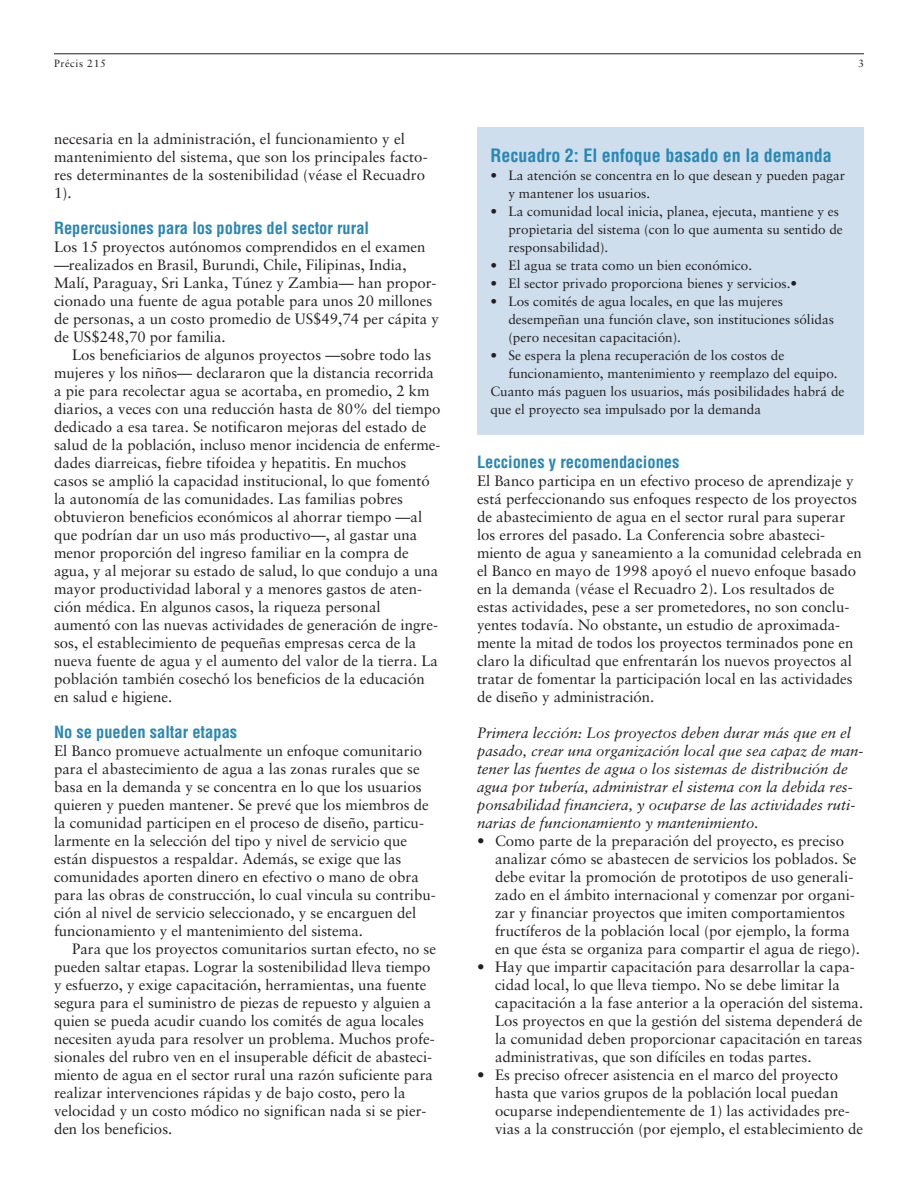
<style>
.page{position:relative;width:918px;height:1188px;background:#fff}
.page>*{position:absolute;margin:0;border:0;box-sizing:border-box;transform-origin:0 0}
.t1{font:700 condensed 18px "Helvetica";color:#2887b4}
.t2{font:700 condensed 16.5px "Helvetica";color:#2887b4}
.t3{font:15px/18px "Sabon";color:#231f20}
.t4{font:italic 15px/18px "Sabon";color:#231f20}
.t5{font:13.5px/18px "Sabon";color:#231f20}
.t6{font:10.5px "Sabon";letter-spacing:.055em;color:#231f20}
</style>
<div class="page">
<hr style="left:54px;top:53px;width:810px;height:1px;background:#231f20">
<div style="left:477px;top:128px;width:387px;height:307px;background:#cedeed"></div>
<p class="t6" style="left:54px;top:59px;width:53px">Précis 215</p>
<p class="t6" style="left:858px;top:58px;width:7px">3</p>
<p class="t3" style="left:54px;top:131px;width:375px">necesaria en la administración, el funcionamiento y el mantenimiento del sistema, que son los principales facto&shy;res determinantes de la sostenibilidad (véase el Recuadro 1).</p>
<p class="t2" style="left:54px;top:222px;width:317px">Repercusiones para los pobres del sector rural</p>
<p class="t3" style="left:54px;top:239px;width:387px">Los 15 proyectos autónomos comprendidos en el examen —realizados en Brasil, Burundi, Chile, Filipinas, India, Malí, Paraguay, Sri Lanka, Túnez y Zambia— han propor&shy;cionado una fuente de agua potable para unos 20 millones de personas, a un costo promedio de US$49,74 per cápita y de US$248,70 por familia.</p>
<p class="t3" style="left:54px;top:347px;width:388px;text-indent:18px">Los beneficiarios de algunos proyectos —sobre todo las mujeres y los niños— declararon que la distancia recorrida a pie para recolectar agua se acortaba, en promedio, 2 km diarios, a veces con una reducción hasta de 80% del tiempo dedicado a esa tarea. Se notificaron mejoras del estado de salud de la población, incluso menor incidencia de enferme&shy;dades diarreicas, fiebre tifoidea y hepatitis. En muchos casos se amplió la capacidad institucional, lo que fomentó la autonomía de las comunidades. Las familias pobres obtuvieron beneficios económicos al ahorrar tiempo —al que podrían dar un uso más productivo—, al gastar una menor proporción del ingreso familiar en la compra de agua, y al mejorar su estado de salud, lo que condujo a una mayor productividad laboral y a menores gastos de aten&shy;ción médica. En algunos casos, la riqueza personal aumentó con las nuevas actividades de generación de ingre&shy;sos, el establecimiento de pequeñas empresas cerca de la nueva fuente de agua y el aumento del valor de la tierra. La población también cosechó los beneficios de la educación en salud e higiene.</p>
<p class="t2" style="left:54px;top:726px;width:185px">No se pueden saltar etapas</p>
<p class="t3" style="left:54px;top:743px;width:383px">El Banco promueve actualmente un enfoque comunitario para el abastecimiento de agua a las zonas rurales que se basa en la demanda y se concentra en lo que los usuarios quieren y pueden mantener. Se prevé que los miembros de la comunidad participen en el proceso de diseño, particu&shy;larmente en la selección del tipo y nivel de servicio que están dispuestos a respaldar. Además, se exige que las comunidades aporten dinero en efectivo o mano de obra para las obras de construcción, lo cual vincula su contribu&shy;ción al nivel de servicio seleccionado, y se encarguen del funcionamiento y el mantenimiento del sistema.</p>
<p class="t3" style="left:54px;top:941px;width:384px;text-indent:18px">Para que los proyectos comunitarios surtan efecto, no se pueden saltar etapas. Lograr la sostenibilidad lleva tiempo y esfuerzo, y exige capacitación, herramientas, una fuente segura para el suministro de piezas de repuesto y alguien a quien se pueda acudir cuando los comités de agua locales necesiten ayuda para resolver un problema. Muchos profe&shy;sionales del rubro ven en el insuperable déficit de abasteci&shy;miento de agua en el sector rural una razón suficiente para realizar intervenciones rápidas y de bajo costo, pero la velocidad y un costo módico no significan nada si se pier&shy;den los beneficios.</p>
<p class="t1" style="left:490px;top:148px;width:343px">Recuadro 2: El enfoque basado en la demanda</p>
<p class="t5" style="left:508px;top:167px;width:338px;text-indent:-18px">• La atención se concentra en lo que desean y pueden pagar y mantener los usuarios.</p>
<p class="t5" style="left:508px;top:203px;width:336px;text-indent:-18px">• La comunidad local inicia, planea, ejecuta, mantiene y es propietaria del sistema (con lo que aumenta su sentido de responsabilidad).</p>
<p class="t5" style="left:490px;top:257px;width:263px">• El agua se trata como un bien económico.</p>
<p class="t5" style="left:490px;top:275px;width:308px">• El sector privado proporciona bienes y servicios.•</p>
<p class="t5" style="left:508px;top:293px;width:327px;text-indent:-18px">• Los comités de agua locales, en que las mujeres desempeñan una función clave, son instituciones sólidas (pero necesitan capacitación).</p>
<p class="t5" style="left:490px;top:347px;width:295px">• Se espera la plena recuperación de los costos de</p>
<p class="t5" style="left:508px;top:365px;width:331px">funcionamiento, mantenimiento y reemplazo del equipo.</p>
<p class="t5" style="left:490px;top:383px;width:356px">Cuanto más paguen los usuarios, más posibilidades habrá de</p>
<p class="t5" style="left:490px;top:401px;width:272px">que el proyecto sea impulsado por la demanda</p>
<p class="t2" style="left:477px;top:456px;width:204px">Lecciones y recomendaciones</p>
<p class="t3" style="left:477px;top:473px;width:386px">El Banco participa en un efectivo proceso de aprendizaje y está perfeccionando sus enfoques respecto de los proyectos de abastecimiento de agua en el sector rural para superar los errores del pasado. La Conferencia sobre abasteci&shy;miento de agua y saneamiento a la comunidad celebrada en el Banco en mayo de 1998 apoyó el nuevo enfoque basado en la demanda (véase el Recuadro 2). Los resultados de estas actividades, pese a ser prometedores, no son conclu&shy;yentes todavía. No obstante, un estudio de aproximada&shy;mente la mitad de todos los proyectos terminados pone en claro la dificultad que enfrentarán los nuevos proyectos al tratar de fomentar la participación local en las actividades de diseño y administración.</p>
<p class="t4" style="left:477px;top:725px;width:388px">Primera lección: Los proyectos deben durar más que en el pasado, crear una organización local que sea capaz de man&shy;tener las fuentes de agua o los sistemas de distribución de agua por tubería, administrar el sistema con la debida res&shy;ponsabilidad financiera, y ocuparse de las actividades ruti&shy;narias de funcionamiento y mantenimiento.</p>
<p class="t3" style="left:495px;top:833px;width:366px;text-indent:-18px">• Como parte de la preparación del proyecto, es preciso analizar cómo se abastecen de servicios los poblados. Se debe evitar la promoción de prototipos de uso generali&shy;zado en el ámbito internacional y comenzar por organi&shy;zar y financiar proyectos que imiten comportamientos fructíferos de la población local (por ejemplo, la forma en que ésta se organiza para compartir el agua de riego).</p>
<p class="t3" style="left:495px;top:959px;width:370px;text-indent:-18px">• Hay que impartir capacitación para desarrollar la capa&shy;cidad local, lo que lleva tiempo. No se debe limitar la capacitación a la fase anterior a la operación del sistema.<br>Los proyectos en que la gestión del sistema dependerá de la comunidad deben proporcionar capacitación en tareas administrativas, que son difíciles en todas partes.</p>
<p class="t3" style="left:495px;top:1067px;width:370px;text-indent:-18px">• Es preciso ofrecer asistencia en el marco del proyecto hasta que varios grupos de la población local puedan ocuparse independientemente de 1) las actividades pre&shy;vias a la construcción (por ejemplo, el establecimiento de</p>
</div>
